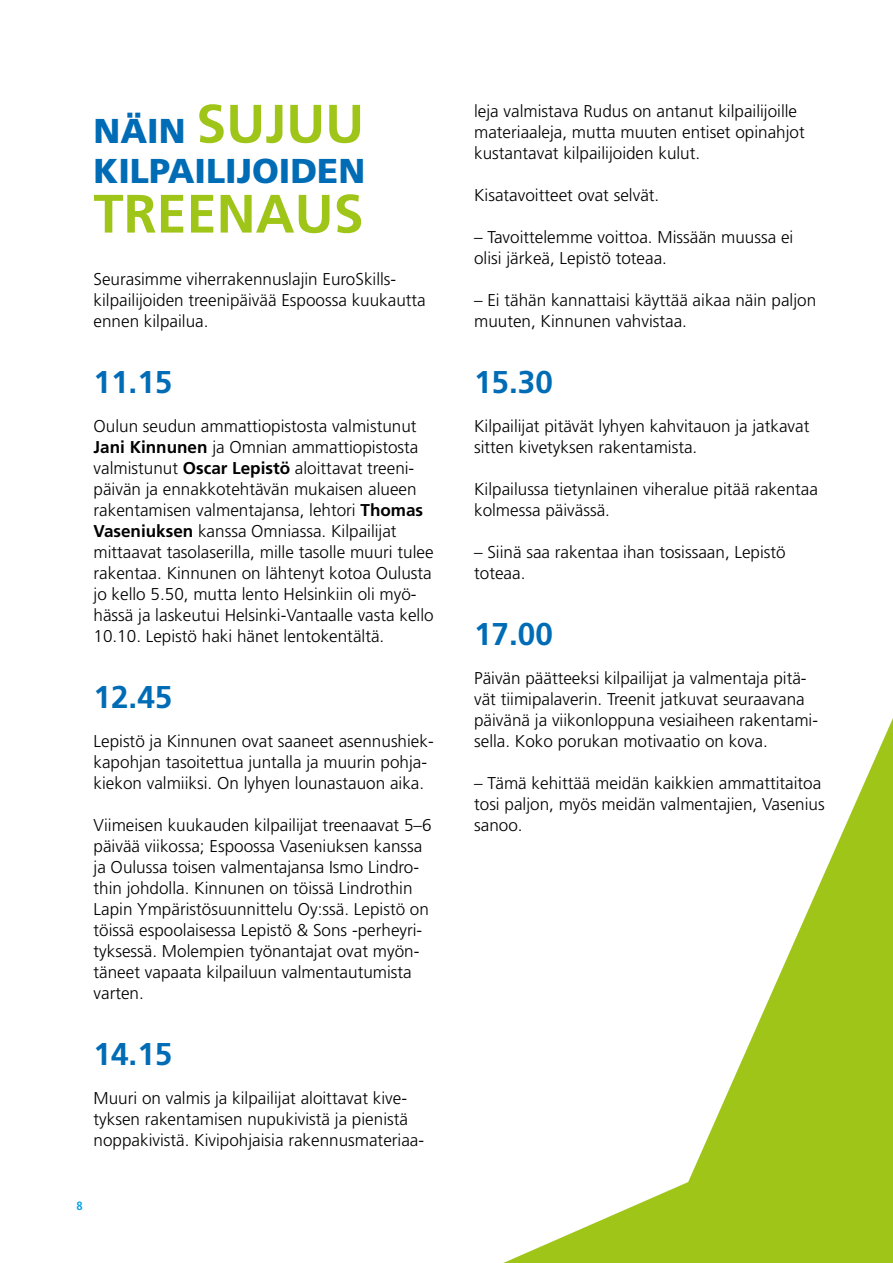
<style>
.page{position:relative;width:893px;height:1263px;background:#fff}
.page>*{position:absolute;margin:0;border:0;box-sizing:border-box;transform-origin:0 0}
.OTSIKKO{font:700 54px "Frutiger LT Std";color:#a0c519}
.OTSIKKO-2{font:900 34.5px "Frutiger LT Std";color:#006cb6}
.leipis{font:700 31.5px "Frutiger LT Std";color:#006cb6}
.leipis-2{font:300 17.1px/21px "Frutiger LT Std";color:#000}
.t1{font:700 condensed 12px "Frutiger LT Std";color:#009fe3}
.s1{font-weight:900;font-size:34.5px;color:#006cb6}
.s2{font-weight:700}
</style>
<div class="page">
<svg style="left:503px;top:718px;width:390px;height:545px"></svg>
<p class="OTSIKKO" style="left:94px;top:92px;width:272px"><span class="s1">NÄIN</span> SUJUU</p>
<p class="OTSIKKO-2" style="left:94px;top:150px;width:273px">KILPAILIJOIDEN</p>
<p class="OTSIKKO" style="left:94px;top:182px;width:272px">TREENAUS</p>
<p class="leipis-2" style="left:94px;top:269px;width:334px">Seurasimme viherrakennuslajin EuroSkills&shy;kilpailijoiden treenipäivää Espoossa kuukautta ennen kilpailua.</p>
<p class="leipis" style="left:94px;top:364px;width:80px">11.15</p>
<p class="leipis-2" style="left:94px;top:416px;width:342px">Oulun seudun ammattiopistosta valmistunut <span class="s2">Jani Kinnunen</span> ja Omnian ammattiopistosta valmistunut <span class="s2">Oscar Lepistö</span> aloittavat treeni&shy;päivän ja ennakkotehtävän mukaisen alueen rakentamisen valmentajansa, lehtori <span class="s2">Thomas Vaseniuksen</span> kanssa Omniassa. Kilpailijat mittaavat tasolaserilla, mille tasolle muuri tulee rakentaa. Kinnunen on lähtenyt kotoa Oulusta jo kello 5.50, mutta lento Helsinkiin oli myö&shy;hässä ja laskeutui Helsinki-Vantaalle vasta kello 10.10. Lepistö haki hänet lentokentältä.</p>
<p class="leipis" style="left:94px;top:679px;width:80px">12.45</p>
<p class="leipis-2" style="left:94px;top:731px;width:342px">Lepistö ja Kinnunen ovat saaneet asennushiek&shy;kapohjan tasoitettua juntalla ja muurin pohja&shy;kiekon valmiiksi. On lyhyen lounastauon aika.</p>
<p class="leipis-2" style="left:94px;top:815px;width:340px">Viimeisen kuukauden kilpailijat treenaavat 5–6 päivää viikossa; Espoossa Vaseniuksen kanssa ja Oulussa toisen valmentajansa Ismo Lindro&shy;thin johdolla. Kinnunen on töissä Lindrothin Lapin Ympäristösuunnittelu Oy:ssä. Lepistö on töissä espoolaisessa Lepistö &amp; Sons -perheyri&shy;tyksessä. Molempien työnantajat ovat myön&shy;täneet vapaata kilpailuun valmentautumista varten.</p>
<p class="leipis" style="left:94px;top:1036px;width:80px">14.15</p>
<p class="leipis-2" style="left:94px;top:1088px;width:332px">Muuri on valmis ja kilpailijat aloittavat kive&shy;tyksen rakentamisen nupukivistä ja pienistä noppakivistä. Kivipohjaisia rakennusmateriaa-</p>
<p class="t1" style="left:77px;top:1199px;width:8px">8</p>
<p class="leipis-2" style="left:474px;top:101px;width:332px">leja valmistava Rudus on antanut kilpailijoille materiaaleja, mutta muuten entiset opinahjot kustantavat kilpailijoiden kulut.</p>
<p class="leipis-2" style="left:474px;top:185px;width:187px">Kisatavoitteet ovat selvät.</p>
<p class="leipis-2" style="left:474px;top:227px;width:321px">– Tavoittelemme voittoa. Missään muussa ei olisi järkeä, Lepistö toteaa.</p>
<p class="leipis-2" style="left:474px;top:290px;width:344px">– Ei tähän kannattaisi käyttää aikaa näin paljon muuten, Kinnunen vahvistaa.</p>
<p class="leipis" style="left:474px;top:364px;width:80px">15.30</p>
<p class="leipis-2" style="left:474px;top:416px;width:337px">Kilpailijat pitävät lyhyen kahvitauon ja jatkavat sitten kivetyksen rakentamista.</p>
<p class="leipis-2" style="left:474px;top:479px;width:345px">Kilpailussa tietynlainen viheralue pitää rakentaa kolmessa päivässä.</p>
<p class="leipis-2" style="left:474px;top:542px;width:313px">– Siinä saa rakentaa ihan tosissaan, Lepistö toteaa.</p>
<p class="leipis" style="left:474px;top:616px;width:80px">17.00</p>
<p class="leipis-2" style="left:474px;top:668px;width:345px">Päivän päätteeksi kilpailijat ja valmentaja pitä&shy;vät tiimipalaverin. Treenit jatkuvat seuraavana päivänä ja viikonloppuna vesiaiheen rakentami&shy;sella. Koko porukan motivaatio on kova.</p>
<p class="leipis-2" style="left:474px;top:773px;width:352px">– Tämä kehittää meidän kaikkien ammattitaitoa tosi paljon, myös meidän valmentajien, Vasenius sanoo.</p>
</div>
